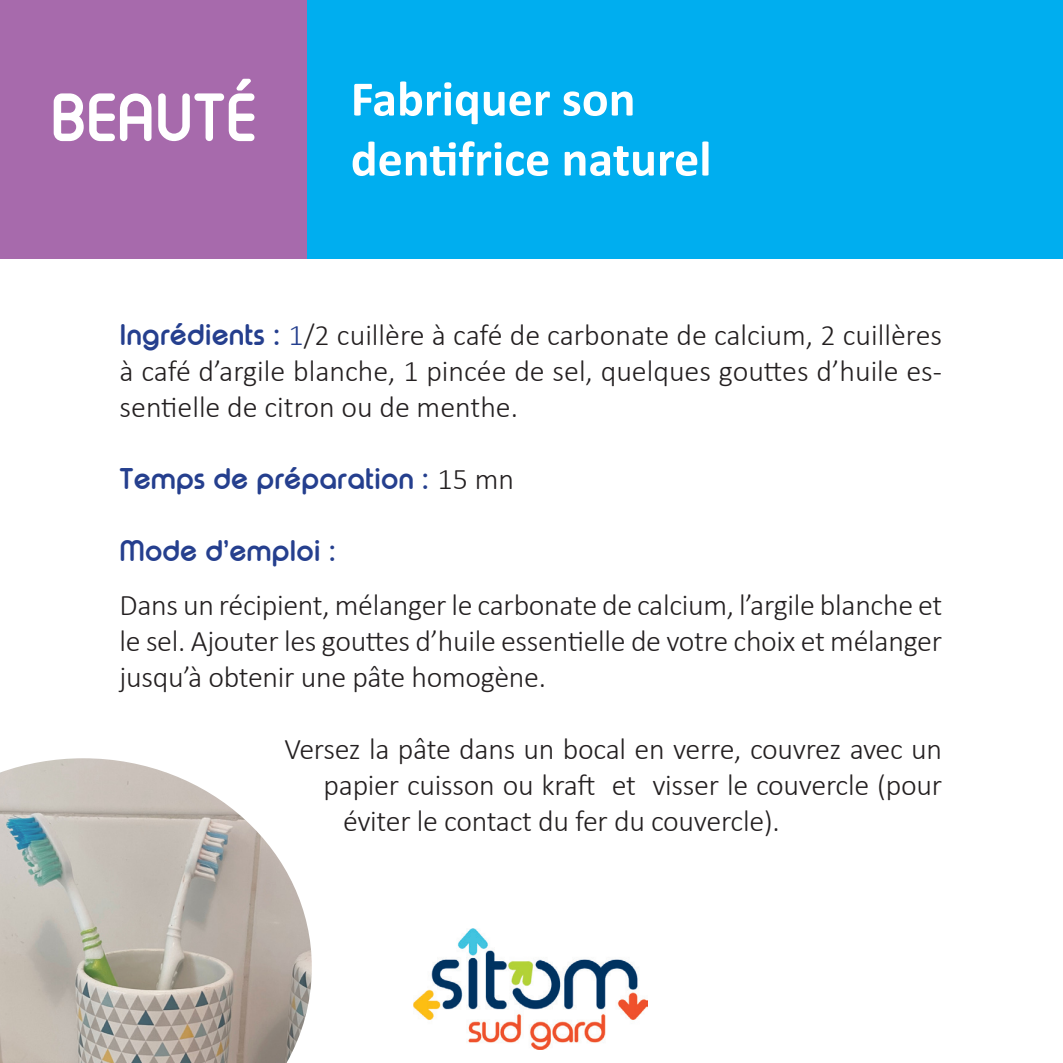
<style>
.page{position:relative;width:1063px;height:1063px;background:#fff}
.page>*{position:absolute;margin:0;border:0;box-sizing:border-box;transform-origin:0 0}
.t1{font:700 62.5px "Typo Round";color:#fff}
.t2{font:700 50px "Calibri";color:#fff}
.t3{font:300 30px/36px "Calibri";letter-spacing:-.01em;color:#231f20;text-align:justify}
.t4{font:700 27.5px "Typo Round";color:#253f8e}
.s1{font-family:"Typo Round";font-weight:700;font-size:27.5px;color:#253f8e}
.s2{color:#253f8e}
.s3{font-family:"Calibri";font-weight:300;font-size:30px;color:#231f20}
</style>
<div class="page">
<img style="left:414px;top:928px;width:233px;height:122px">
<div style="left:0;top:0;width:1063px;height:258px;background:#00aeef"></div>
<div style="left:0;top:0;width:306px;height:258px;background:#a76aac"></div>
<img style="left:0;top:758px;width:312px;height:305px">
<p class="t1" style="left:50px;top:78px;width:207px">BEAUTÉ</p>
<p class="t2" style="left:351px;top:64px;width:286px">Fabriquer son</p>
<p class="t2" style="left:351px;top:124px;width:362px">dentifrice naturel</p>
<p class="t3" style="left:120px;top:317px;width:824px"><span class="s1">Ingrédients :</span> <span class="s2">1</span>/2 cuillère à café de carbonate de calcium, 2 cuillères à café d’argile blanche, 1 pincée de sel, quelques gouttes d’huile es&shy;sentielle de citron ou de menthe.</p>
<p class="t4" style="left:120px;top:461px;width:396px">Temps de préparation : <span class="s3">15 mn</span></p>
<p class="t4" style="left:120px;top:533px;width:217px">Mode d’emploi :</p>
<p class="t3" style="left:120px;top:587px;width:824px">Dans un récipient, mélanger le carbonate de calcium, l’argile blanche et le sel. Ajouter les gouttes d’huile essentielle de votre choix et mélanger jusqu’à obtenir une pâte homogène.</p>
<p class="t3" style="left:285px;top:731px;width:659px">Versez la pâte dans un bocal en verre, couvrez avec un</p>
<p class="t3" style="left:324px;top:767px;width:620px">papier cuisson ou kraft et visser le couvercle (pour</p>
<p class="t3" style="left:343px;top:803px;width:438px">éviter le contact du fer du couvercle).</p>
</div>
